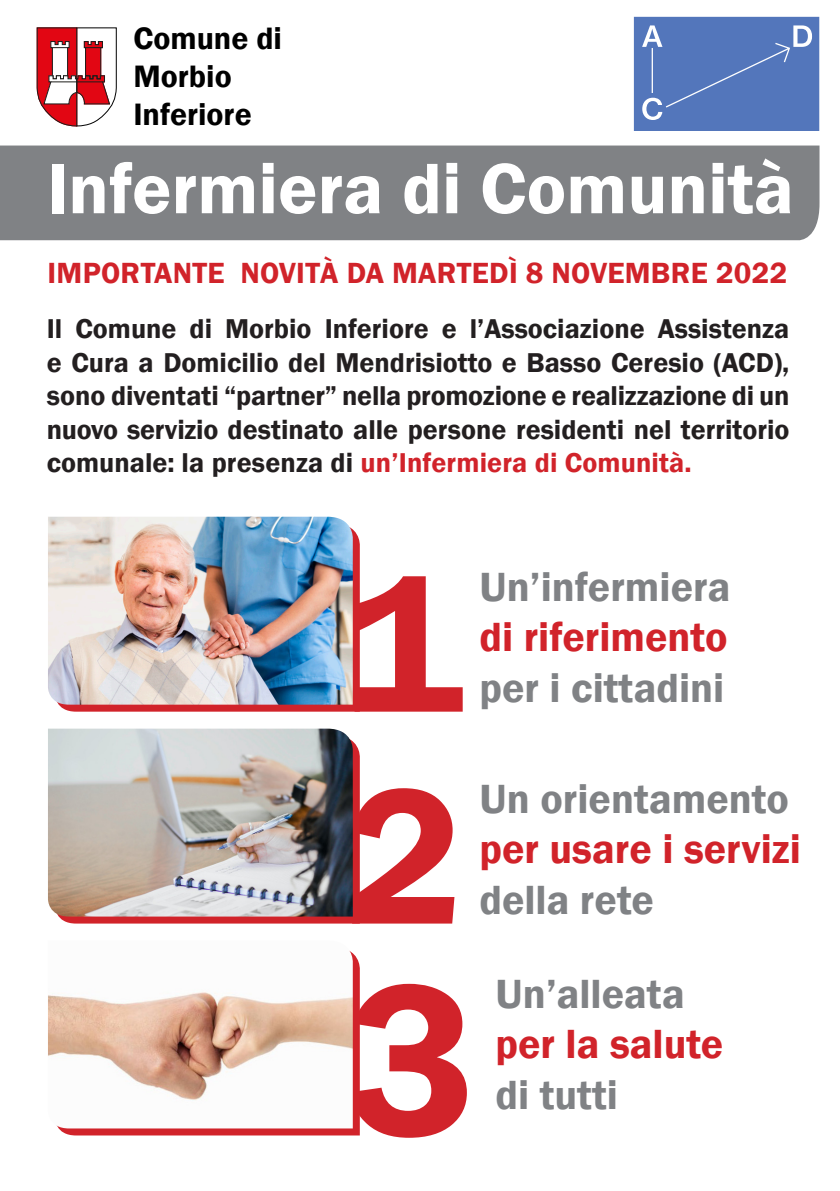
<style>
.page{position:relative;width:840px;height:1191px;background:#fff}
.page>*{position:absolute;margin:0;border:0;box-sizing:border-box;transform-origin:0 0}
.t1{font:600 224px "Franklin Gothic";color:#d1232a}
.t2{font:600 200px "Franklin Gothic";color:#d1232a}
.t3{font:600 74px "Franklin Gothic";color:#fff}
.t4{font:600 42px/50.4px "Franklin Gothic";color:#808285;text-align:justify}
.t5{font:600 42px "Franklin Gothic";color:#d1232a}
.t6{font:600 31.8px "Franklin Gothic";color:#000}
.t7{font:600 30px "Franklin Gothic";letter-spacing:.01em;color:#d1232a}
.t8{font:600 28px/33.6px "Franklin Gothic";letter-spacing:.005em;color:#231f20;text-align:justify}
.s1{color:#d1232a}
</style>
<div class="page">
<svg style="left:58px;top:953px;width:302px;height:182px;background:#d43239"></svg>
<svg style="left:58px;top:741px;width:302px;height:182px;background:#d03036"></svg>
<svg style="left:58px;top:529px;width:302px;height:182px;background:#d13239"></svg>
<img style="left:48px;top:951px;width:305px;height:177px">
<img style="left:48px;top:728px;width:305px;height:188px">
<img style="left:48px;top:517px;width:305px;height:187px">
<svg style="left:37px;top:28px;width:79px;height:98px"></svg>
<hr style="left:51px;top:82px;width:51px;height:1px;background:#1d1d1b">
<div style="left:0;top:145px;width:819px;height:95px;background:#808285"></div>
<svg style="left:633px;top:17px;width:185px;height:113px;background:#5d7ebf"></svg>
<p class="t6" style="left:133px;top:18px;width:150px">Comune di</p>
<p class="t6" style="left:133px;top:57px;width:100px">Morbio</p>
<p class="t6" style="left:133px;top:95px;width:120px">Inferiore</p>
<p class="t3" style="left:47px;top:143px;width:748px">Infermiera di Comunità</p>
<p class="t7" style="left:48px;top:254px;width:740px">IMPORTANTE NOVITÀ DA MARTEDÌ 8 NOVEMBRE 2022</p>
<p class="t8" style="left:47px;top:312px;width:743px">Il Comune di Morbio Inferiore e l’Associazione Assistenza e Cura a Domicilio del Mendrisiotto e Basso Ceresio (ACD), sono diventati “partner” nella promozione e realizzazione di un nuovo servizio destinato alle persone residenti nel territorio comunale: la presenza di <span class="s1">un’Infermiera di Comunità.</span></p>
<p class="t2" style="left:345px;top:521px;width:119px">1</p>
<p class="t4" style="left:479px;top:562px;width:252px">Un’infermiera <span class="s1">di riferimento </span>per i cittadini</p>
<p class="t2" style="left:345px;top:733px;width:119px">2</p>
<p class="t4" style="left:479px;top:774px;width:323px;text-align:left">Un orientamento <span class="s1">per usare i servizi </span>della rete</p>
<p class="t1" style="left:345px;top:922px;width:133px">3</p>
<p class="t4" style="left:495px;top:969px;width:191px">Un’alleata</p>
<p class="t5" style="left:495px;top:1018px;width:229px">per la salute</p>
<p class="t4" style="left:495px;top:1069px;width:124px">di tutti</p>
</div>
